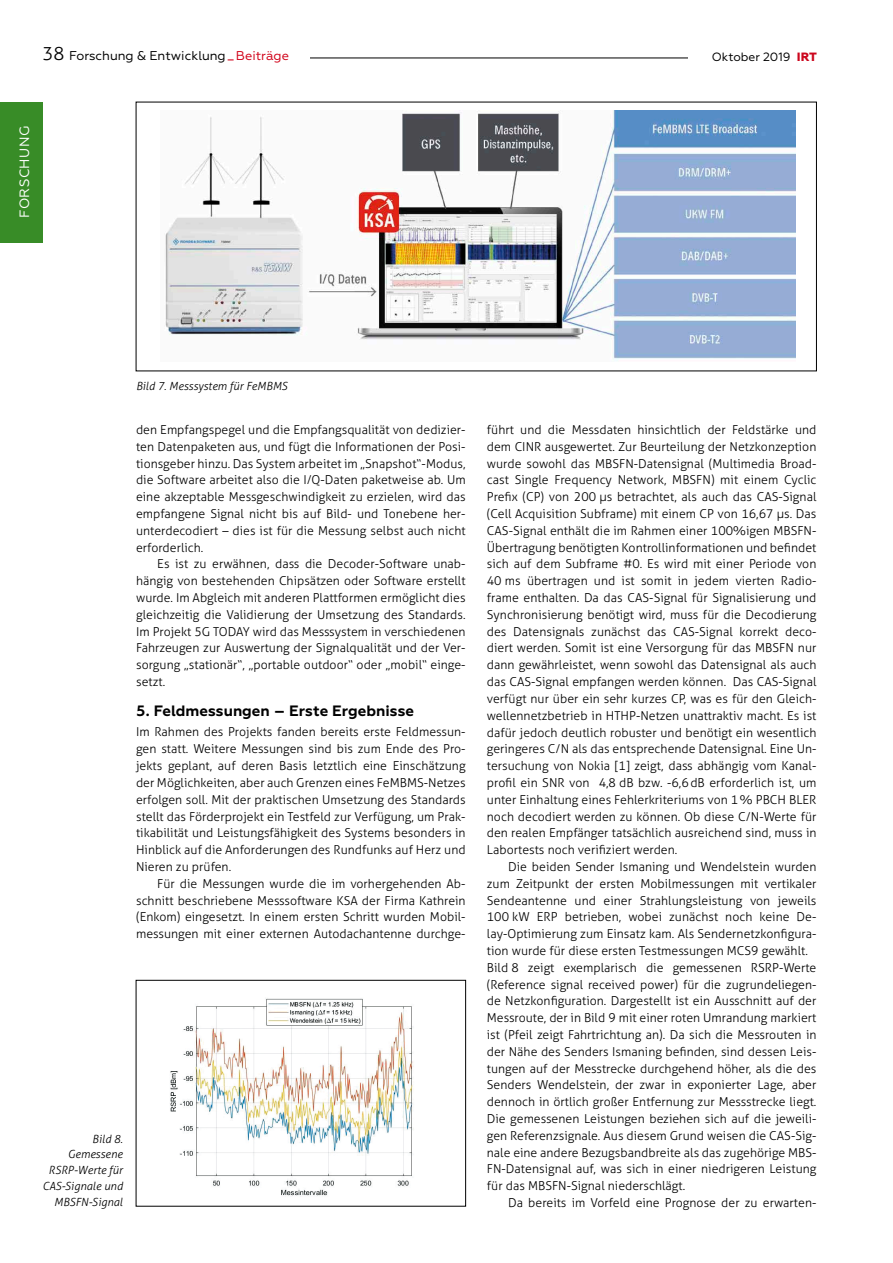
<style>
.page{position:relative;width:893px;height:1263px;background:#fff}
.page>*{position:absolute;margin:0;border:0;box-sizing:border-box;transform-origin:0 0}
.t1{font:700 15px "Geometria";letter-spacing:.005em;color:#000}
.t2{font:13.5px "Geometria";letter-spacing:.035em;color:#fff}
.t3{font:12.75px "Geometria";color:#000}
.t4{font:300 12.3px/16.8px "Aller";letter-spacing:.005em;color:#000;text-align:justify}
.t5{font:12px "Geometria";color:#000}
.t6{font:italic 300 11.25px/15.8px "Aller";letter-spacing:.005em;color:#000;text-align:right}
.s1{font-family:"Aller";font-weight:300;font-size:18.3px}
.s2{font-weight:800;font-size:9px;color:#d10018}
.s3{color:#d10018}
.s4{font-weight:800;color:#cc061d}
</style>
<div class="page">
<hr style="left:138px;top:58px;width:664px;height:1px;background:#000">
<div style="left:688px;top:52px;width:128px;height:19px;background:#fff"></div>
<div style="left:43px;top:47px;width:267px;height:30px;background:#fff"></div>
<div style="left:0;top:102px;width:42px;height:140px;background:#388c27"></div>
<img style="left:165px;top:111px;width:631px;height:250px">
<img style="left:170px;top:998px;width:244px;height:198px">
<div style="left:136px;top:980px;width:330px;height:226px;border:1px solid #000"></div>
<p class="t3" style="left:43px;top:48px;width:248px"><span class="s1">38</span> Forschung &amp; Entwicklung <span class="s2">_</span> <span class="s3">Beiträge</span></p>
<p class="t5" style="left:712px;top:50px;width:107px">Oktober 2019 <span class="s4">IRT</span></p>
<p class="t2" style="left:17px;top:218px;width:94px;rotate:-90deg">FORSCHUNG</p>
<p class="t6" style="left:136px;top:378px;width:153px">Bild 7. Messsystem für FeMBMS</p>
<p class="t4" style="left:136px;top:421px;width:331px">den Empfangspegel und die Empfangsqualität von dedizier&shy;ten Datenpaketen aus, und fügt die Informationen der Posi&shy;tionsgeber hinzu. Das System arbeitet im „Snapshot“-Modus, die Software arbeitet also die I/Q-Daten paketweise ab. Um eine akzeptable Messgeschwindigkeit zu erzielen, wird das empfangene Signal nicht bis auf Bild- und Tonebene her&shy;unterdecodiert – dies ist für die Messung selbst auch nicht erforderlich.</p>
<p class="t4" style="left:136px;top:556px;width:331px;text-indent:21px">Es ist zu erwähnen, dass die Decoder-Software unab&shy;hängig von bestehenden Chipsätzen oder Software erstellt wurde. Im Abgleich mit anderen Plattformen ermöglicht dies gleichzeitig die Validierung der Umsetzung des Standards.<br>Im Projekt 5G TODAY wird das Messsystem in verschiedenen Fahrzeugen zur Auswertung der Signalqualität und der Ver&shy;sorgung „stationär“, „portable outdoor“ oder „mobil“ einge&shy;setzt.</p>
<p class="t1" style="left:136px;top:702px;width:279px">5. Feldmessungen – Erste Ergebnisse</p>
<p class="t4" style="left:136px;top:724px;width:331px">Im Rahmen des Projekts fanden bereits erste Feldmessun&shy;gen statt. Weitere Messungen sind bis zum Ende des Pro&shy;jekts geplant, auf deren Basis letztlich eine Einschätzung der Möglichkeiten, aber auch Grenzen eines FeMBMS-Netzes erfolgen soll. Mit der praktischen Umsetzung des Standards stellt das Förderprojekt ein Testfeld zur Verfügung, um Prak&shy;tikabilität und Leistungsfähigkeit des Systems besonders in Hinblick auf die Anforderungen des Rundfunks auf Herz und Nieren zu prüfen.</p>
<p class="t4" style="left:136px;top:875px;width:331px;text-indent:21px">Für die Messungen wurde die im vorhergehenden Ab&shy;schnitt beschriebene Messsoftware KSA der Firma Kathrein (Enkom) eingesetzt. In einem ersten Schritt wurden Mobil&shy;messungen mit einer externen Autodachantenne durchge-</p>
<p class="t6" style="left:42px;top:1131px;width:82px">Bild 8.<br>Gemessene<br>RSRP-Werte für<br>CAS-Signale und<br>MBSFN-Signal</p>
<p class="t4" style="left:487px;top:421px;width:331px">führt und die Messdaten hinsichtlich der Feldstärke und dem CINR ausgewertet. Zur Beurteilung der Netzkonzeption wurde sowohl das MBSFN-Datensignal (Multimedia Broad&shy;cast Single Frequency Network, MBSFN) mit einem Cyclic Prefix (CP) von 200 µs betrachtet, als auch das CAS-Signal (Cell Acquisition Subframe) mit einem CP von 16,67 µs. Das CAS-Signal enthält die im Rahmen einer 100%igen MBSFN-Übertragung benötigten Kontrollinformationen und befindet sich auf dem Subframe #0. Es wird mit einer Periode von 40 ms übertragen und ist somit in jedem vierten Radio&shy;frame enthalten. Da das CAS-Signal für Signalisierung und Synchronisierung benötigt wird, muss für die Decodierung des Datensignals zunächst das CAS-Signal korrekt deco&shy;diert werden. Somit ist eine Versorgung für das MBSFN nur dann gewährleistet, wenn sowohl das Datensignal als auch das CAS-Signal empfangen werden können. Das CAS-Signal verfügt nur über ein sehr kurzes CP, was es für den Gleich&shy;wellennetzbetrieb in HTHP-Netzen unattraktiv macht. Es ist dafür jedoch deutlich robuster und benötigt ein wesentlich geringeres C/N als das entsprechende Datensignal. Eine Un&shy;tersuchung von Nokia [1] zeigt, dass abhängig vom Kanal&shy;profil ein SNR von 4,8 dB bzw. -6,6dB erforderlich ist, um unter Einhaltung eines Fehlerkriteriums von 1% PBCH BLER noch decodiert werden zu können. Ob diese C/N-Werte für den realen Empfänger tatsächlich ausreichend sind, muss in Labortests noch verifiziert werden.</p>
<p class="t4" style="left:487px;top:858px;width:331px;text-align:left;text-indent:21px">Die beiden Sender Ismaning und Wendelstein wurden zum Zeitpunkt der ersten Mobilmessungen mit vertikaler Sendeantenne und einer Strahlungsleistung von jeweils 100 kW ERP betrieben, wobei zunächst noch keine De&shy;lay-Optimierung zum Einsatz kam. Als Sendernetzkonfigura&shy;tion wurde für diese ersten Testmessungen MCS9 gewählt.<br>Bild 8 zeigt exemplarisch die gemessenen RSRP-Werte (Reference signal received power) für die zugrundeliegen&shy;de Netzkonfiguration. Dargestellt ist ein Ausschnitt auf der Messroute, der in Bild 9 mit einer roten Umrandung markiert ist (Pfeil zeigt Fahrtrichtung an). Da sich die Messrouten in der Nähe des Senders Ismaning befinden, sind dessen Leis&shy;tungen auf der Messtrecke durchgehend höher, als die des Senders Wendelstein, der zwar in exponierter Lage, aber dennoch in örtlich großer Entfernung zur Messstrecke liegt.<br>Die gemessenen Leistungen beziehen sich auf die jeweili&shy;gen Referenzsignale. Aus diesem Grund weisen die CAS-Sig&shy;nale eine andere Bezugsbandbreite als das zugehörige MBS-FN-Datensignal auf, was sich in einer niedrigeren Leistung für das MBSFN-Signal niederschlägt.</p>
<p class="t4" style="left:508px;top:1194px;width:310px">Da bereits im Vorfeld eine Prognose der zu erwarten-</p>
</div>
